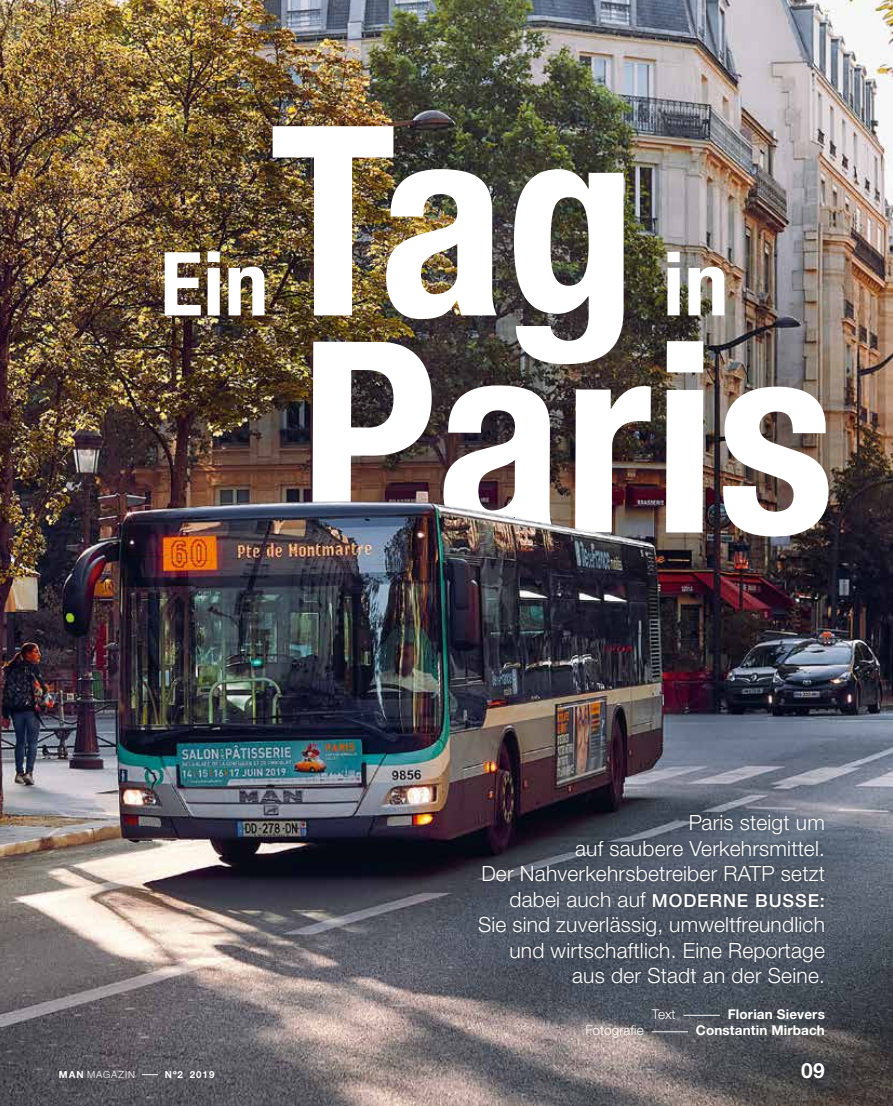
<style>
.page{position:relative;width:893px;height:1106px;background:#fff}
.page>*{position:absolute;margin:0;border:0;box-sizing:border-box;transform-origin:0 0}
.t1{font:700 condensed 264.9px "Helvetica Neue LTW1 G";letter-spacing:-.005em;color:#fff}
.t2{font:700 condensed 88.35px "Helvetica Neue LTW1 G";color:#fff}
.t3{font:300 21px/25.5px "Helvetica Neue LTW1 G";letter-spacing:.01em;color:#fff;text-align:right}
.t4{font:700 21px "Helvetica Neue LTW1 G";color:#fff}
.t5{font:500 18px "Helvetica Neue LTW1 G";letter-spacing:.05em;color:#fff}
.t6{font:700 13.5px "Helvetica Neue LTW1 G";letter-spacing:.01em;color:#fff}
.t7{font:300 13.5px "Helvetica Neue LTW1 G";letter-spacing:.005em;color:#fff}
.t8{font:300 9.75px "Helvetica Neue LTW1 G";letter-spacing:.1em;color:#fff}
.t9{font:700 9.75px "Helvetica Neue LTW1 G";letter-spacing:.1em;color:#fff}
.s1{font-weight:300;font-size:21px}
.s2{font-weight:700}
</style>
<div class="page">
<img style="left:0;top:0;width:893px;height:1106px">
<div style="left:475px;top:811px;width:353px;height:175px;background:#000;opacity:.3"></div>
<hr style="left:683px;top:1015px;width:37px;height:1px;background:#fff">
<hr style="left:652px;top:1031px;width:36px;height:1px;background:#fff">
<svg style="left:142px;top:1074px;width:16px;height:1px"></svg>
<h2 class="t2" style="left:160px;top:231px;width:110px">Ein</h2>
<h1 class="t1" style="left:269px;top:63px;width:369px">Tag</h1>
<h2 class="t2" style="left:663px;top:231px;width:67px">in</h2>
<h1 class="t1" style="left:299px;top:279px;width:538px">Paris</h1>
<p class="t3" style="left:481px;top:810px;width:345px">Paris steigt um<br>auf saubere Verkehrsmittel.<br>Der Nahverkehrsbetreiber RATP setzt</p>
<p class="t5" style="left:509px;top:889px;width:317px"><span class="s1">dabei auch auf</span> MODERNE BUSSE:</p>
<p class="t3" style="left:478px;top:912px;width:348px">Sie sind zuverlässig, umweltfreundlich und wirtschaftlich. Eine Reportage aus der Stadt an der Seine.</p>
<p class="t7" style="left:652px;top:1005px;width:25px">Text</p>
<p class="t6" style="left:728px;top:1005px;width:99px">Florian Sievers</p>
<p class="t7" style="left:585px;top:1022px;width:60px">Fotografie</p>
<p class="t6" style="left:696px;top:1021px;width:131px">Constantin Mirbach</p>
<p class="t8" style="left:59px;top:1068px;width:78px"><span class="s2">MAN</span> MAGAZIN</p>
<p class="t9" style="left:165px;top:1068px;width:51px">Nº2 2019</p>
<p class="t4" style="left:801px;top:1057px;width:25px">09</p>
</div>
